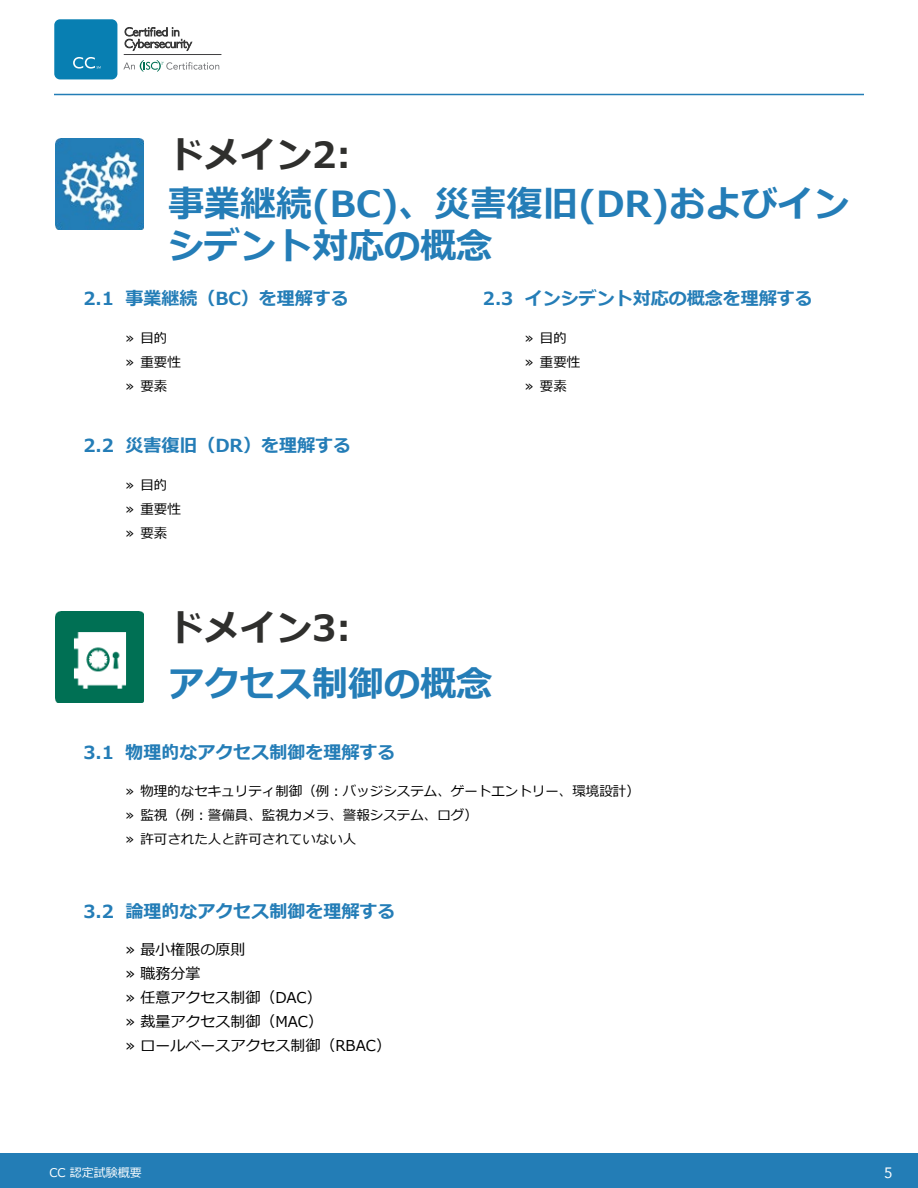
<style>
.page{position:relative;width:918px;height:1188px;background:#fff}
.page>*{position:absolute;margin:0;border:0;box-sizing:border-box;transform-origin:0 0}
.t1{font:700 36px/42px "Meiryo";color:#247db7}
.t2{font:700 36px "Meiryo";color:#2f2f2d}
.t3{font:700 18px "Meiryo";color:#247db7}
.t4{font:15px/24px "Meiryo";color:#000}
.t5{font:15px "Avenir";color:#fff}
.t6{font:13.5px/24px "Meiryo";color:#000}
.t7{font:12px "Meiryo";color:#fff}
</style>
<div class="page">
<div style="left:0;top:1153px;width:918px;height:35px;background:#237db6"></div>
<div style="left:54px;top:19px;width:63px;height:60px;background:#087fb2;border-radius:6px"></div>
<svg style="left:73px;top:57px;width:28px;height:12px"></svg>
<svg style="left:123px;top:60px;width:96px;height:12px"></svg>
<hr style="left:124px;top:54px;width:97px;height:1px;background:#414042">
<svg style="left:125px;top:27px;width:67px;height:24px"></svg>
<hr style="left:54px;top:94px;width:810px;height:1px;background:#237db6">
<img style="left:55px;top:611px;width:88px;height:91px">
<img style="left:55px;top:138px;width:88px;height:91px">
<h1 class="t2" style="left:168px;top:130px;width:184px">ドメイン2:</h1>
<h1 class="t1" style="left:168px;top:185px;width:683px">事業継続(BC)、災害復旧(DR)およびインシデント対応の概念</h1>
<h2 class="t3" style="left:83px;top:286px;width:267px">2.1 事業継続（BC）を理解する</h2>
<p class="t6" style="left:125px;top:327px;width:57px">» 目的<br>» 重要性» 要素</p>
<h2 class="t3" style="left:83px;top:433px;width:269px">2.2 災害復旧（DR）を理解する</h2>
<p class="t6" style="left:125px;top:474px;width:57px">» 目的<br>» 重要性» 要素</p>
<h2 class="t3" style="left:483px;top:286px;width:331px">2.3 インシデント対応の概念を理解する</h2>
<p class="t6" style="left:525px;top:327px;width:57px">» 目的<br>» 重要性» 要素</p>
<h1 class="t2" style="left:168px;top:603px;width:184px">ドメイン3:</h1>
<h1 class="t1" style="left:168px;top:664px;width:325px">アクセス制御の概念</h1>
<h2 class="t3" style="left:83px;top:740px;width:313px">3.1 物理的なアクセス制御を理解する</h2>
<p class="t6" style="left:125px;top:780px;width:516px">» 物理的なセキュリティ制御（例：バッジシステム、ゲートエントリー、環境設計）» 監視（例：警備員、監視カメラ、警報システム、ログ）<br>» 許可された人と許可されていない人</p>
<h2 class="t3" style="left:83px;top:899px;width:313px">3.2 論理的なアクセス制御を理解する</h2>
<p class="t4" style="left:125px;top:939px;width:267px">» 最小権限の原則<br>» 職務分掌<br>» 任意アクセス制御（DAC）<br>» 裁量アクセス制御（MAC）<br>» ロールベースアクセス制御（RBAC）</p>
<p class="t7" style="left:50px;top:1165px;width:94px">CC 認定試験概要</p>
<p class="t5" style="left:884px;top:1161px;width:10px">5</p>
</div>
